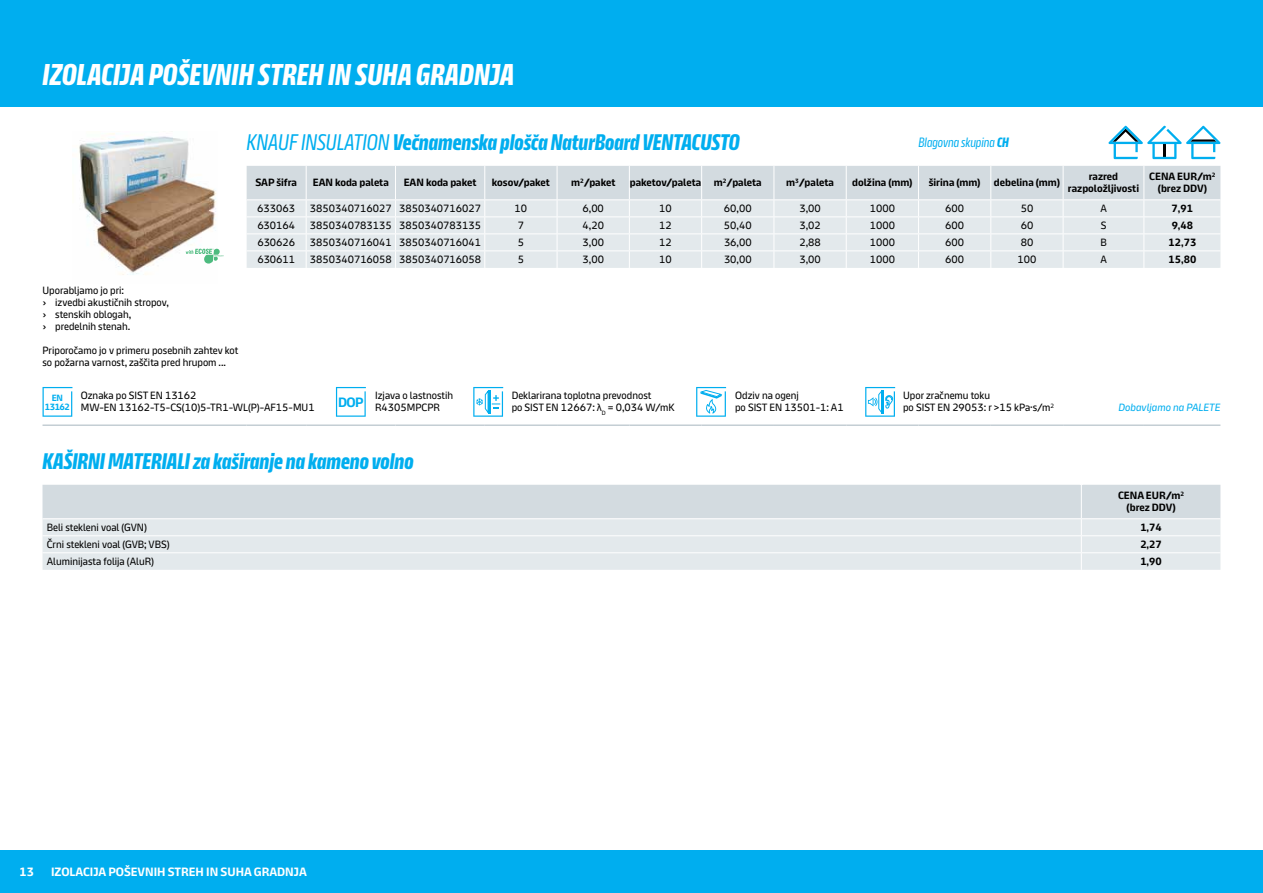
<style>
.page{position:relative;width:1263px;height:893px;background:#fff}
.page>*{position:absolute;margin:0;border:0;box-sizing:border-box;transform-origin:0 0}
.t1{font:700 30px "Knauf Head";letter-spacing:.01em;color:#fff}
.t2{font:700 22.5px "Knauf Head";color:#00aeef}
.t3{font:13.5px "Knauf Head";color:#00aeef}
.t4{font:700 13.5px "Knauf";color:#00aeef}
.t5{font:700 12px "Knauf";color:#fff}
.t6{font:10.5px/12px "Knauf";color:#000}
.t7{font:700 10.5px/12px "Knauf";color:#000;text-align:center}
.t8{font:italic 10.5px "Knauf";color:#00aeef}
.t9{font:700 9px/9px "Knauf";letter-spacing:-.05em;color:#00aeef;text-align:center}
.s1{font-weight:400}
.s2{font-weight:700}
</style>
<div class="page">
<div style="left:0;top:850px;width:1263px;height:43px;background:#00aeef"></div>
<div style="left:0;top:0;width:1263px;height:106px;background:#00aeef"></div>
<hr style="left:43px;top:424px;width:204px;height:2px;background:#c4ced4">
<hr style="left:247px;top:424px;width:59px;height:2px;background:#c4ced4">
<hr style="left:306px;top:424px;width:89px;height:2px;background:#c4ced4">
<hr style="left:395px;top:424px;width:90px;height:2px;background:#c4ced4">
<hr style="left:485px;top:424px;width:72px;height:2px;background:#c4ced4">
<hr style="left:557px;top:424px;width:72px;height:2px;background:#c4ced4">
<hr style="left:629px;top:424px;width:73px;height:2px;background:#c4ced4">
<hr style="left:702px;top:424px;width:72px;height:2px;background:#c4ced4">
<hr style="left:774px;top:424px;width:72px;height:2px;background:#c4ced4">
<hr style="left:846px;top:424px;width:72px;height:2px;background:#c4ced4">
<hr style="left:918px;top:424px;width:73px;height:2px;background:#c4ced4">
<hr style="left:991px;top:424px;width:72px;height:2px;background:#c4ced4">
<hr style="left:1063px;top:424px;width:81px;height:2px;background:#c4ced4">
<hr style="left:1144px;top:424px;width:76px;height:2px;background:#c4ced4">
<svg style="left:247px;top:166px;width:973px;height:102px;background:#dfe5e9"></svg>
<svg style="left:43px;top:485px;width:1177px;height:85px;background:#dde4e8"></svg>
<img style="left:79px;top:133px;width:138px;height:142px">
<svg style="left:186px;top:249px;width:38px;height:15px"></svg>
<svg style="left:473px;top:387px;width:30px;height:30px"></svg>
<svg style="left:696px;top:387px;width:30px;height:30px"></svg>
<svg style="left:865px;top:387px;width:30px;height:30px"></svg>
<svg style="left:336px;top:387px;width:30px;height:30px"></svg>
<svg style="left:43px;top:387px;width:29px;height:30px"></svg>
<svg style="left:1108px;top:126px;width:112px;height:33px"></svg>
<h1 class="t1" style="left:43px;top:59px;width:473px">IZOLACIJA POŠEVNIH STREH IN SUHA GRADNJA</h1>
<p class="t6" style="left:43px;top:284px;width:128px">Uporabljamo jo pri:<br>› izvedbi akustičnih stropov, › stenskih oblogah,<br>› predelnih stenah.</p>
<p class="t6" style="left:43px;top:344px;width:197px">Priporočamo jo v primeru posebnih zahtev kot so požarna varnost, zaščita pred hrupom ...</p>
<h2 class="t2" style="left:247px;top:131px;width:495px"><span class="s1">KNAUF INSULATION</span> Večnamenska plošča NaturBoard VENTACUSTO</h2>
<p class="t3" style="left:918px;top:135px;width:92px">Blagovna skupina <span class="s2">CH</span></p>
<p class="t7" style="left:255px;top:177px;width:43px">SAP šifra</p>
<p class="t7" style="left:313px;top:177px;width:77px">EAN koda paleta</p>
<p class="t7" style="left:404px;top:177px;width:74px">EAN koda paket</p>
<p class="t7" style="left:492px;top:177px;width:59px">kosov/paket</p>
<p class="t7" style="left:571px;top:177px;width:46px">m<sup>2</sup>/paket</p>
<p class="t7" style="left:630px;top:177px;width:133px">paketov/paleta m<sup>2</sup>/paleta</p>
<p class="t7" style="left:786px;top:177px;width:49px">m<sup>3</sup>/paleta</p>
<p class="t7" style="left:852px;top:177px;width:62px">dolžina (mm)</p>
<p class="t7" style="left:929px;top:177px;width:53px">širina (mm)</p>
<p class="t7" style="left:994px;top:177px;width:68px">debelina (mm)</p>
<p class="t7" style="left:1068px;top:171px;width:73px">razred razpoložljivosti</p>
<p class="t7" style="left:1149px;top:171px;width:68px">CENA EUR/m<sup>2 </sup>(brez DDV)</p>
<p class="t6" style="left:257px;top:202px;width:39px">633063</p>
<p class="t6" style="left:310px;top:202px;width:173px">3850340716027 3850340716027</p>
<p class="t6" style="left:515px;top:202px;width:14px">10</p>
<p class="t6" style="left:582px;top:202px;width:23px">6,00</p>
<p class="t6" style="left:659px;top:202px;width:14px">10</p>
<p class="t6" style="left:724px;top:202px;width:29px">60,00</p>
<p class="t6" style="left:799px;top:202px;width:23px">3,00</p>
<p class="t6" style="left:870px;top:202px;width:27px">1000</p>
<p class="t6" style="left:945px;top:202px;width:20px">600</p>
<p class="t6" style="left:1021px;top:202px;width:14px">50</p>
<p class="t6" style="left:1100px;top:202px;width:8px">A</p>
<p class="t7" style="left:1172px;top:202px;width:23px">7,91</p>
<p class="t6" style="left:257px;top:219px;width:39px">630164</p>
<p class="t6" style="left:310px;top:219px;width:173px">3850340783135 3850340783135</p>
<p class="t6" style="left:518px;top:219px;width:8px">7</p>
<p class="t6" style="left:582px;top:219px;width:23px">4,20</p>
<p class="t6" style="left:659px;top:219px;width:14px">12</p>
<p class="t6" style="left:724px;top:219px;width:29px">50,40</p>
<p class="t6" style="left:799px;top:219px;width:23px">3,02</p>
<p class="t6" style="left:870px;top:219px;width:27px">1000</p>
<p class="t6" style="left:945px;top:219px;width:20px">600</p>
<p class="t6" style="left:1021px;top:219px;width:14px">60</p>
<p class="t6" style="left:1101px;top:219px;width:7px">S</p>
<p class="t7" style="left:1172px;top:219px;width:23px">9,48</p>
<p class="t6" style="left:257px;top:236px;width:39px">630626</p>
<p class="t6" style="left:310px;top:236px;width:173px">3850340716041 3850340716041</p>
<p class="t6" style="left:518px;top:236px;width:8px">5</p>
<p class="t6" style="left:582px;top:236px;width:23px">3,00</p>
<p class="t6" style="left:659px;top:236px;width:14px">12</p>
<p class="t6" style="left:724px;top:236px;width:29px">36,00</p>
<p class="t6" style="left:799px;top:236px;width:23px">2,88</p>
<p class="t6" style="left:870px;top:236px;width:27px">1000</p>
<p class="t6" style="left:945px;top:236px;width:20px">600</p>
<p class="t6" style="left:1021px;top:236px;width:14px">80</p>
<p class="t6" style="left:1100px;top:236px;width:8px">B</p>
<p class="t7" style="left:1168px;top:236px;width:29px">12,73</p>
<p class="t6" style="left:257px;top:253px;width:39px">630611</p>
<p class="t6" style="left:310px;top:253px;width:173px">3850340716058 3850340716058</p>
<p class="t6" style="left:518px;top:253px;width:8px">5</p>
<p class="t6" style="left:583px;top:253px;width:23px">3,00</p>
<p class="t6" style="left:659px;top:253px;width:14px">10</p>
<p class="t6" style="left:724px;top:253px;width:29px">30,00</p>
<p class="t6" style="left:799px;top:253px;width:23px">3,00</p>
<p class="t6" style="left:870px;top:253px;width:27px">1000</p>
<p class="t6" style="left:945px;top:253px;width:20px">600</p>
<p class="t6" style="left:1017px;top:253px;width:20px">100</p>
<p class="t6" style="left:1100px;top:253px;width:8px">A</p>
<p class="t7" style="left:1168px;top:253px;width:29px">15,80</p>
<p class="t6" style="left:81px;top:389px;width:117px">Oznaka po SIST EN 13162</p>
<p class="t6" style="left:375px;top:389px;width:80px">Izjava o lastnostih</p>
<p class="t6" style="left:512px;top:389px;width:141px">Deklarirana toplotna prevodnost</p>
<p class="t6" style="left:735px;top:389px;width:65px">Odziv na ogenj</p>
<p class="t6" style="left:903px;top:389px;width:88px">Upor zračnemu toku</p>
<p class="t6" style="left:81px;top:401px;width:235px">MW-EN 13162-T5-CS(10)5-TR1-WL(P)-AF15-MU1</p>
<p class="t6" style="left:375px;top:401px;width:66px">R4305MPCPR</p>
<p class="t6" style="left:512px;top:401px;width:164px">po SIST EN 12667: λ<sub>D</sub> = 0,034 W/mK</p>
<p class="t6" style="left:735px;top:401px;width:110px">po SIST EN 13501-1: A1</p>
<p class="t6" style="left:903px;top:401px;width:153px">po SIST EN 29053: r &gt;15 kPa·s/m<sup>2</sup></p>
<p class="t8" style="left:1118px;top:402px;width:103px">Dobavljamo na PALETE</p>
<h2 class="t2" style="left:43px;top:450px;width:373px">KAŠIRNI MATERIALI za kaširanje na kameno volno</h2>
<p class="t7" style="left:1118px;top:489px;width:68px">CENA EUR/m<sup>2 </sup>(brez DDV)</p>
<p class="t6" style="left:47px;top:521px;width:102px">Beli stekleni voal (GVN)</p>
<p class="t7" style="left:1140px;top:521px;width:23px">1,74</p>
<p class="t6" style="left:47px;top:538px;width:124px">Črni stekleni voal (GVB; VBS)</p>
<p class="t7" style="left:1140px;top:538px;width:23px">2,27</p>
<p class="t6" style="left:47px;top:555px;width:109px">Aluminijasta folija (AluR)</p>
<p class="t7" style="left:1140px;top:555px;width:23px">1,90</p>
<p class="t9" style="left:45px;top:393px;width:27px">EN<br>13162</p>
<p class="t4" style="left:338px;top:394px;width:27px">DOP</p>
<p class="t5" style="left:20px;top:865px;width:16px">13</p>
<p class="t5" style="left:51px;top:865px;width:257px">IZOLACIJA POŠEVNIH STREH IN SUHA GRADNJA</p>
</div>
